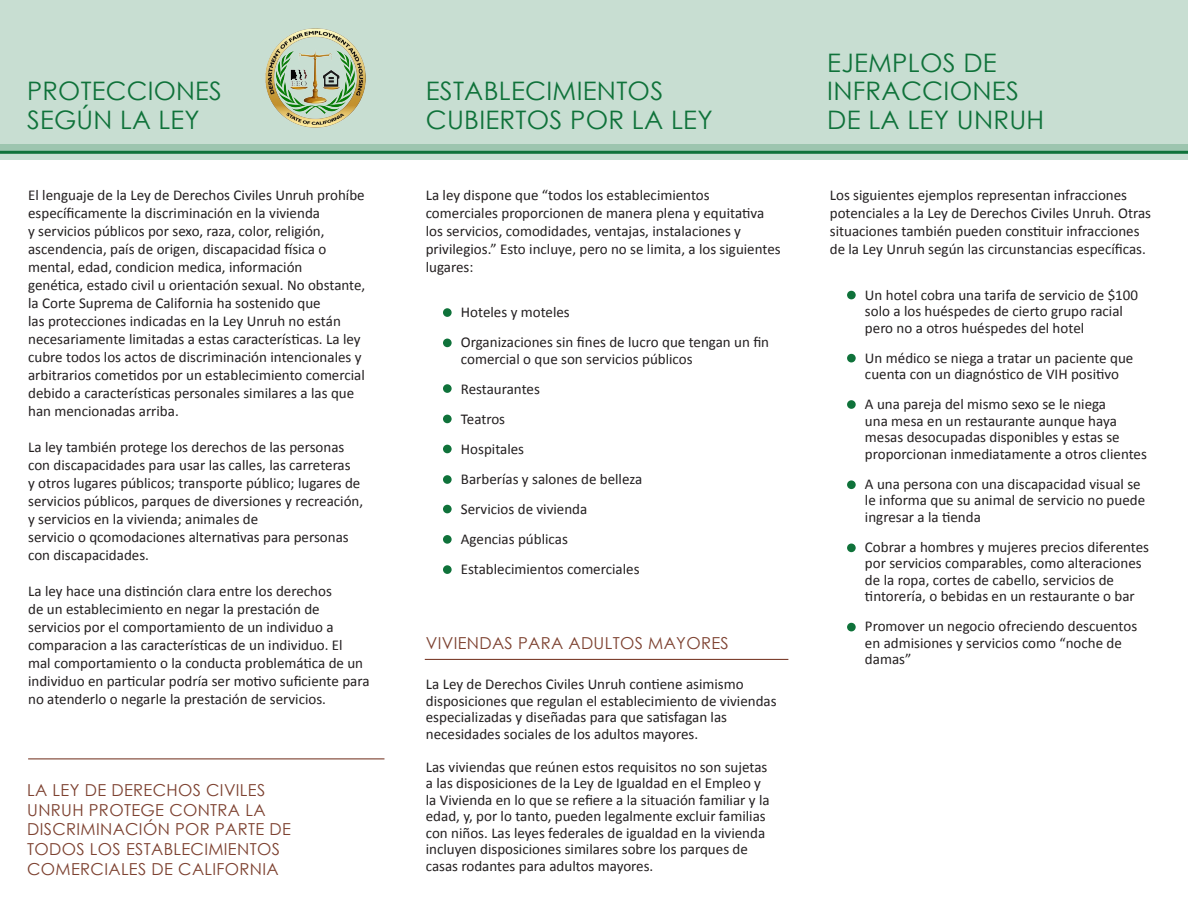
<style>
.page{position:relative;width:1188px;height:918px;background:#fff}
.page>*{position:absolute;margin:0;border:0;box-sizing:border-box;transform-origin:0 0}
.t1{font:25.5px/28.5px "Century Gothic";letter-spacing:.01em;color:#0f723a}
.t2{font:16.5px/19.8px "Century Gothic";letter-spacing:.02em;color:#7d4130}
.t3{font:15px/18px "Calibri";color:#231f20}
</style>
<div class="page">
<div style="left:0;top:144px;width:1188px;height:16px;background:#c8ded2"></div>
<div style="left:0;top:0;width:1188px;height:151px;background:#c8ded2"></div>
<hr style="left:0;top:151px;width:1188px;height:3px;background:#0f723a">
<div style="left:443px;top:308px;width:9px;height:9px;background:#0f723a;border-radius:50%"></div>
<div style="left:847px;top:291px;width:9px;height:8px;background:#0f723a;border-radius:50%"></div>
<div style="left:443px;top:339px;width:9px;height:8px;background:#0f723a;border-radius:50%"></div>
<div style="left:847px;top:354px;width:9px;height:8px;background:#0f723a;border-radius:50%"></div>
<div style="left:443px;top:384px;width:9px;height:9px;background:#0f723a;border-radius:50%"></div>
<div style="left:847px;top:400px;width:9px;height:9px;background:#0f723a;border-radius:50%"></div>
<div style="left:443px;top:415px;width:9px;height:8px;background:#0f723a;border-radius:50%"></div>
<div style="left:847px;top:480px;width:9px;height:9px;background:#0f723a;border-radius:50%"></div>
<div style="left:847px;top:544px;width:9px;height:8px;background:#0f723a;border-radius:50%"></div>
<div style="left:847px;top:623px;width:9px;height:8px;background:#0f723a;border-radius:50%"></div>
<div style="left:443px;top:445px;width:9px;height:8px;background:#0f723a;border-radius:50%"></div>
<div style="left:443px;top:475px;width:9px;height:9px;background:#0f723a;border-radius:50%"></div>
<div style="left:443px;top:505px;width:9px;height:8px;background:#0f723a;border-radius:50%"></div>
<div style="left:443px;top:535px;width:9px;height:9px;background:#0f723a;border-radius:50%"></div>
<div style="left:443px;top:565px;width:9px;height:9px;background:#0f723a;border-radius:50%"></div>
<img style="left:265px;top:28px;width:100px;height:100px">
<hr style="left:425px;top:659px;width:363px;height:1px;background:#7d4130">
<hr style="left:28px;top:758px;width:356px;height:1px;background:#7d4130">
<p class="t1" style="left:27px;top:76px;width:196px">PROTECCIONES</p>
<p class="t1" style="left:27px;top:105px;width:174px">SEGÚN LA LEY</p>
<p class="t3" style="left:28px;top:186px;width:338px">El lenguaje de la Ley de Derechos Civiles Unruh prohíbe específicamente la discriminación en la vivienda<br>y servicios públicos por sexo, raza, color, religión, ascendencia, país de origen, discapacidad física o mental, edad, condicion medica, información</p>
<p class="t3" style="left:28px;top:276px;width:339px">genética, estado civil u orientación sexual. No obstante, la Corte Suprema de California ha sostenido que</p>
<p class="t3" style="left:28px;top:312px;width:338px">las protecciones indicadas en la Ley Unruh no están necesariamente limitadas a estas características. La ley cubre todos los actos de discriminación intencionales y arbitrarios cometidos por un establecimiento comercial debido a características personales similares a las que han mencionadas arriba.</p>
<p class="t3" style="left:28px;top:438px;width:337px">La ley también protege los derechos de las personas con discapacidades para usar las calles, las carreteras<br>y otros lugares públicos; transporte público; lugares de servicios públicos, parques de diversiones y recreación, y servicios en la vivienda; animales de</p>
<p class="t3" style="left:28px;top:528px;width:322px">servicio o qcomodaciones alternativas para personas con discapacidades.</p>
<p class="t3" style="left:28px;top:582px;width:343px">La ley hace una distinción clara entre los derechos<br>de un establecimiento en negar la prestación de servicios por el comportamiento de un individuo a comparacion a las características de un individuo. El<br>mal comportamiento o la conducta problemática de un individuo en particular podría ser motivo suficiente para no atenderlo o negarle la prestación de servicios.</p>
<p class="t2" style="left:27px;top:780px;width:265px">LA LEY DE DERECHOS CIVILES<br>UNRUH PROTEGE CONTRA LA<br>DISCRIMINACIÓN POR PARTE DE<br>TODOS LOS ESTABLECIMIENTOS<br>COMERCIALES DE CALIFORNIA</p>
<p class="t1" style="left:426px;top:77px;width:288px">ESTABLECIMIENTOS<br>CUBIERTOS POR LA LEY</p>
<p class="t1" style="left:827px;top:48px;width:193px">EJEMPLOS DE<br>INFRACCIONES</p>
<p class="t1" style="left:827px;top:105px;width:219px">DE LA LEY UNRUH</p>
<p class="t3" style="left:426px;top:186px;width:356px">La ley dispone que “todos los establecimientos comerciales proporcionen de manera plena y equitativa los servicios, comodidades, ventajas, instalaciones y privilegios.” Esto incluye, pero no se limita, a los siguientes lugares:</p>
<p class="t3" style="left:830px;top:186px;width:323px">Los siguientes ejemplos representan infracciones potenciales a la Ley de Derechos Civiles Unruh. Otras situaciones también pueden constituir infracciones</p>
<p class="t3" style="left:830px;top:240px;width:318px">de la Ley Unruh según las circunstancias específicas.</p>
<p class="t3" style="left:461px;top:303px;width:110px">Hoteles y moteles</p>
<p class="t3" style="left:461px;top:334px;width:310px;line-height:16.5px">Organizaciones sin fines de lucro que tengan un fin comercial o que son servicios públicos</p>
<p class="t3" style="left:461px;top:380px;width:80px">Restaurantes</p>
<p class="t3" style="left:461px;top:410px;width:46px">Teatros</p>
<p class="t3" style="left:461px;top:440px;width:65px">Hospitales</p>
<p class="t3" style="left:461px;top:470px;width:183px">Barberías y salones de belleza</p>
<p class="t3" style="left:461px;top:500px;width:128px">Servicios de vivienda</p>
<p class="t3" style="left:461px;top:530px;width:108px">Agencias públicas</p>
<p class="t3" style="left:461px;top:560px;width:180px">Establecimientos comerciales</p>
<p class="t2" style="left:426px;top:633px;width:304px">VIVIENDAS PARA ADULTOS MAYORES</p>
<p class="t3" style="left:426px;top:676px;width:352px;line-height:16.5px">La Ley de Derechos Civiles Unruh contiene asimismo disposiciones que regulan el establecimiento de viviendas especializadas y diseñadas para que satisfagan las necesidades sociales de los adultos mayores.</p>
<p class="t3" style="left:426px;top:759px;width:345px;line-height:16.5px">Las viviendas que reúnen estos requisitos no son sujetas a las disposiciones de la Ley de Igualdad en el Empleo y la Vivienda en lo que se refiere a la situación familiar y la edad, y, por lo tanto, pueden legalmente excluir familias con niños. Las leyes federales de igualdad en la vivienda incluyen disposiciones similares sobre los parques de casas rodantes para adultos mayores.</p>
<p class="t3" style="left:865px;top:286px;width:275px;line-height:16.5px">Un hotel cobra una tarifa de servicio de $100 solo a los huéspedes de cierto grupo racial pero no a otros huéspedes del hotel</p>
<p class="t3" style="left:865px;top:349px;width:270px;line-height:16.5px">Un médico se niega a tratar un paciente que cuenta con un diagnóstico de VIH positivo</p>
<p class="t3" style="left:865px;top:396px;width:283px;line-height:16.5px">A una pareja del mismo sexo se le niega<br>una mesa en un restaurante aunque haya mesas desocupadas disponibles y estas se proporcionan inmediatamente a otros clientes</p>
<p class="t3" style="left:865px;top:475px;width:282px;line-height:16.5px">A una persona con una discapacidad visual se le informa que su animal de servicio no puede ingresar a la tienda</p>
<p class="t3" style="left:865px;top:538px;width:286px;line-height:16.5px">Cobrar a hombres y mujeres precios diferentes por servicios comparables, como alteraciones de la ropa, cortes de cabello, servicios de tintorería, o bebidas en un restaurante o bar</p>
<p class="t3" style="left:865px;top:618px;width:274px;line-height:16.5px">Promover un negocio ofreciendo descuentos en admisiones y servicios como “noche de damas”</p>
</div>
